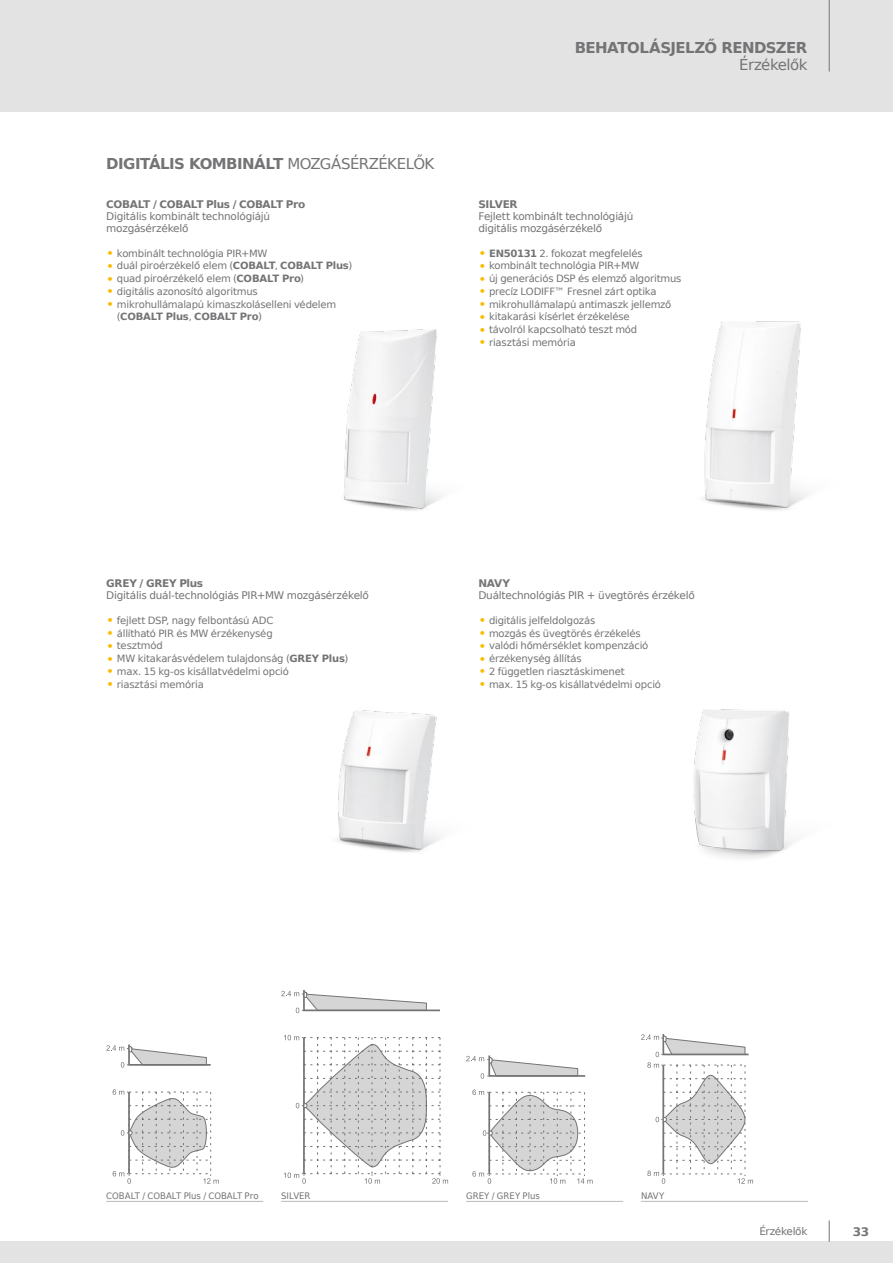
<style>
.page{position:relative;width:893px;height:1263px;background:#fff}
.page>*{position:absolute;margin:0;border:0;box-sizing:border-box;transform-origin:0 0}
._01_-_GRUPY_PRODUKTÓ{font:700 15px "Prima Sans EU";letter-spacing:-.04em;color:#747476}
._01_-_HEAD{font:700 15px "Prima Sans EU";letter-spacing:-.04em;color:#747476}
._02_-_HEAD{font:15px "Prima Sans EU";letter-spacing:-.035em;color:#747476}
.t1{font:700 12px "Prima Sans EU";color:#747476}
._04_-_PRODUKT_-_NAZW{font:10.5px/12px "Prima Sans EU";letter-spacing:-.02em;color:#747476}
._03_-_PRODUKT_-_SYMB{font:700 10.5px "Prima Sans EU";letter-spacing:-.035em;color:#747476}
._03_-_STOPKA{font:10.5px "Prima Sans EU";letter-spacing:-.03em;color:#747476}
.t2{font:10.05px/12.8px "Prima Sans EU";letter-spacing:-.02em;color:#747476}
._07_-_PODPIS_FOTKA{font:9px "Prima Sans EU";color:#747476;scale:.95 1}
.s1{font-weight:400}
.s2{font-size:13.5px;color:#fabb00}
.s3{font-weight:700}
</style>
<div class="page">
<img style="left:703px;top:322px;width:105px;height:188px">
<img style="left:343px;top:329px;width:98px;height:182px">
<img style="left:337px;top:711px;width:105px;height:141px">
<img style="left:693px;top:709px;width:101px;height:149px">
<svg style="left:113px;top:1089px;width:106px;height:95px"></svg>
<svg style="left:106px;top:1044px;width:105px;height:23px"></svg>
<hr style="left:106px;top:1201px;width:157px;height:1px;background:#bab9bb">
<svg style="left:284px;top:1035px;width:164px;height:149px"></svg>
<svg style="left:281px;top:990px;width:159px;height:23px"></svg>
<hr style="left:281px;top:1201px;width:167px;height:1px;background:#bab9bb">
<svg style="left:472px;top:1089px;width:121px;height:95px"></svg>
<svg style="left:466px;top:1055px;width:120px;height:24px"></svg>
<hr style="left:466px;top:1201px;width:157px;height:1px;background:#bab9bb">
<svg style="left:641px;top:1034px;width:112px;height:150px"></svg>
<hr style="left:641px;top:1201px;width:167px;height:1px;background:#bab9bb">
<div style="left:0;top:0;width:893px;height:112px;background:#e3e3e4"></div>
<div style="left:0;top:1242px;width:893px;height:21px;background:#e3e3e4"></div>
<svg style="left:829px;top:1220px;width:1px;height:22px"></svg>
<hr style="left:829px;top:0;width:1px;height:72px;background:#747476">
<p class="_01_-_GRUPY_PRODUKTÓ" style="left:106px;top:153px;width:330px">DIGITÁLIS KOMBINÁLT <span class="s1">MOZGÁSÉRZÉKELŐK</span></p>
<p class="_03_-_PRODUKT_-_SYMB" style="left:106px;top:197px;width:201px">COBALT / COBALT Plus / COBALT Pro</p>
<p class="_04_-_PRODUKT_-_NAZW" style="left:106px;top:210px;width:165px">Digitális kombinált technológiájú mozgásérzékelő</p>
<p class="t2" style="left:106px;top:246px;width:163px"><span class="s2">•</span> kombinált technológia PIR+MW</p>
<p class="t2" style="left:106px;top:259px;width:247px"><span class="s2">•</span> duál piroérzékelő elem (<span class="s3">COBALT</span>, <span class="s3">COBALT Plus</span>)</p>
<p class="t2" style="left:106px;top:272px;width:199px"><span class="s2">•</span> quad piroérzékelő elem (<span class="s3">COBALT Pro</span>)</p>
<p class="t2" style="left:106px;top:284px;width:153px"><span class="s2">•</span> digitális azonosító algoritmus</p>
<p class="t2" style="left:117px;top:297px;width:221px;text-indent:-11px"><span class="s2">•</span> mikrohullámalapú kimaszkoláselleni védelem (<span class="s3">COBALT Plus</span>, <span class="s3">COBALT Pro</span>)</p>
<p class="_01_-_HEAD" style="left:575px;top:38px;width:234px">BEHATOLÁSJELZŐ RENDSZER</p>
<p class="_02_-_HEAD" style="left:739px;top:54px;width:70px">Érzékelők</p>
<p class="_03_-_PRODUKT_-_SYMB" style="left:478px;top:197px;width:41px">SILVER</p>
<p class="_04_-_PRODUKT_-_NAZW" style="left:478px;top:210px;width:156px">Fejlett kombinált technológiájú digitális mozgásérzékelő</p>
<p class="t2" style="left:478px;top:246px;width:166px"><span class="s2">•</span> <span class="s3">EN50131</span> 2. fokozat megfelelés</p>
<p class="t2" style="left:478px;top:259px;width:163px"><span class="s2">•</span> kombinált technológia PIR+MW</p>
<p class="t2" style="left:478px;top:272px;width:205px"><span class="s2">•</span> új generációs DSP és elemző algoritmus</p>
<p class="t2" style="left:478px;top:284px;width:180px"><span class="s2">•</span> precíz LODIFF™ Fresnel zárt optika</p>
<p class="t2" style="left:478px;top:297px;width:195px"><span class="s2">•</span> mikrohullámalapú antimaszk jellemző</p>
<p class="t2" style="left:478px;top:310px;width:153px"><span class="s2">•</span> kitakarási kísérlet érzékelése</p>
<p class="t2" style="left:478px;top:323px;width:160px"><span class="s2">•</span> távolról kapcsolható teszt mód</p>
<p class="t2" style="left:478px;top:335px;width:99px"><span class="s2">•</span> riasztási memória</p>
<p class="_03_-_PRODUKT_-_SYMB" style="left:106px;top:576px;width:98px">GREY / GREY Plus</p>
<p class="_04_-_PRODUKT_-_NAZW" style="left:106px;top:589px;width:264px">Digitális duál-technológiás PIR+MW mozgásérzékelő</p>
<p class="t2" style="left:106px;top:613px;width:169px"><span class="s2">•</span> fejlett DSP, nagy felbontású ADC</p>
<p class="t2" style="left:106px;top:626px;width:168px"><span class="s2">•</span> állítható PIR és MW érzékenység</p>
<p class="t2" style="left:106px;top:639px;width:58px"><span class="s2">•</span> tesztmód</p>
<p class="t2" style="left:106px;top:652px;width:243px"><span class="s2">•</span> MW kitakarásvédelem tulajdonság (<span class="s3">GREY Plus</span>)</p>
<p class="t2" style="left:106px;top:664px;width:184px"><span class="s2">•</span> max. 15 kg‑os kisállatvédelmi opció</p>
<p class="t2" style="left:106px;top:677px;width:99px"><span class="s2">•</span> riasztási memória</p>
<p class="_03_-_PRODUKT_-_SYMB" style="left:478px;top:576px;width:33px">NAVY</p>
<p class="_04_-_PRODUKT_-_NAZW" style="left:478px;top:589px;width:218px">Duáltechnológiás PIR + üvegtörés érzékelő</p>
<p class="t2" style="left:478px;top:613px;width:118px"><span class="s2">•</span> digitális jelfeldolgozás</p>
<p class="t2" style="left:478px;top:626px;width:164px"><span class="s2">•</span> mozgás és üvegtörés érzékelés</p>
<p class="t2" style="left:478px;top:639px;width:172px"><span class="s2">•</span> valódi hőmérséklet kompenzáció</p>
<p class="t2" style="left:478px;top:652px;width:105px"><span class="s2">•</span> érzékenység állítás</p>
<p class="t2" style="left:478px;top:664px;width:148px"><span class="s2">•</span> 2 független riasztáskimenet</p>
<p class="t2" style="left:478px;top:677px;width:184px"><span class="s2">•</span> max. 15 kg‑os kisállatvédelmi opció</p>
<p class="_07_-_PODPIS_FOTKA" style="left:106px;top:1189px;width:162px">COBALT / COBALT Plus / COBALT Pro</p>
<p class="_07_-_PODPIS_FOTKA" style="left:281px;top:1189px;width:32px">SILVER</p>
<p class="_07_-_PODPIS_FOTKA" style="left:466px;top:1189px;width:79px">GREY / GREY Plus</p>
<p class="_07_-_PODPIS_FOTKA" style="left:641px;top:1189px;width:26px">NAVY</p>
<p class="_03_-_STOPKA" style="left:759px;top:1224px;width:50px">Érzékelők</p>
<p class="t1" style="left:853px;top:1223px;width:18px">33</p>
</div>
